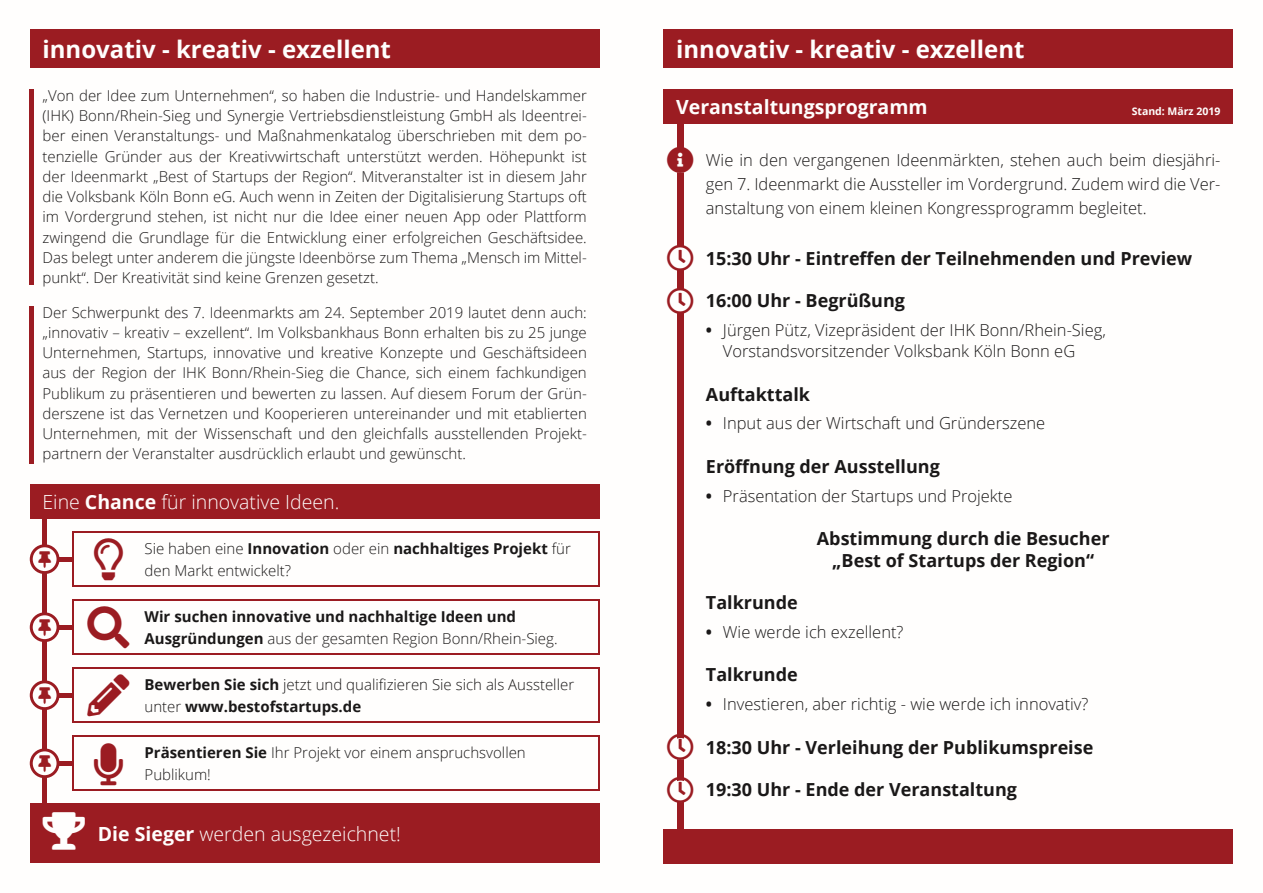
<style>
.page{position:relative;width:1263px;height:893px;background:#fff}
.page>*{position:absolute;margin:0;border:0;box-sizing:border-box;transform-origin:0 0}
.t1{font:700 24px "Open Sans";color:#fffefd}
.t2{font:300 19.5px "Open Sans";color:#fffefd}
.t3{font:700 19.5px "Open Sans";color:#fffefd}
.t4{font:700 18px/21.6px "Open Sans";color:#1a1818;text-align:center}
.t5{font:300 16.5px/24px "Open Sans";color:#1a1818}
.t6{font:300 15px/20.2px "Open Sans";color:#1a1818}
.t7{font:700 15px/22.5px "Open Sans";color:#1a1818}
.t8{font:700 10.5px "Open Sans";color:#fffefd}
.s1{font-weight:700}
.s2{font-weight:300}
</style>
<div class="page">
<div style="left:677px;top:106px;width:7px;height:753px;background:#9b1c22"></div>
<div style="left:663px;top:30px;width:570px;height:38px;background:#9b1c22"></div>
<div style="left:663px;top:89px;width:570px;height:34px;background:#9b1c22"></div>
<div style="left:663px;top:829px;width:570px;height:34px;background:#9b1c22"></div>
<hr style="left:50px;top:557px;width:30px;height:4px;background:#9b1c22">
<hr style="left:43px;top:519px;width:4px;height:285px;background:#9b1c22">
<div style="left:30px;top:30px;width:570px;height:38px;background:#9b1c22"></div>
<div style="left:30px;top:804px;width:570px;height:59px;background:#9b1c22"></div>
<svg style="left:72px;top:531px;width:528px;height:56px;fill:#9b1c22"></svg>
<div style="left:74px;top:534px;width:523px;height:51px;background:#fffefd"></div>
<hr style="left:49px;top:761px;width:30px;height:4px;background:#9b1c22">
<div style="left:72px;top:736px;width:528px;height:55px;background:linear-gradient(to bottom,#9b1c22,#9b1c22)"></div>
<div style="left:74px;top:738px;width:523px;height:51px;background:#fffefd"></div>
<svg style="left:30px;top:748px;width:30px;height:30px"></svg>
<div style="left:33px;top:751px;width:24px;height:24px;background:#fffefd;border-radius:50%"></div>
<hr style="left:49px;top:625px;width:30px;height:4px;background:#9b1c22">
<hr style="left:49px;top:693px;width:30px;height:4px;background:#9b1c22">
<div style="left:72px;top:668px;width:528px;height:55px;background:linear-gradient(to bottom,#9b1c22,#9b1c22)"></div>
<div style="left:74px;top:670px;width:523px;height:51px;background:#fffefd"></div>
<svg style="left:30px;top:680px;width:30px;height:30px"></svg>
<div style="left:33px;top:683px;width:24px;height:24px;background:#fffefd;border-radius:50%"></div>
<div style="left:72px;top:600px;width:528px;height:55px;background:linear-gradient(to bottom,#9b1c22,#9b1c22)"></div>
<div style="left:74px;top:602px;width:523px;height:51px;background:#fffefd"></div>
<svg style="left:30px;top:612px;width:30px;height:30px"></svg>
<div style="left:33px;top:615px;width:24px;height:24px;background:#fffefd;border-radius:50%"></div>
<div style="left:30px;top:485px;width:570px;height:34px;background:#9b1c22"></div>
<svg style="left:30px;top:544px;width:30px;height:30px"></svg>
<div style="left:33px;top:547px;width:24px;height:24px;background:#fffefd;border-radius:50%"></div>
<hr style="left:30px;top:89px;width:4px;height:196px;background:#9b1c22">
<hr style="left:30px;top:306px;width:4px;height:157px;background:#9b1c22">
<svg style="left:677px;top:738px;width:7px;height:22px"></svg>
<svg style="left:677px;top:780px;width:7px;height:23px"></svg>
<svg style="left:677px;top:246px;width:7px;height:24px"></svg>
<svg style="left:677px;top:151px;width:7px;height:22px"></svg>
<svg style="left:677px;top:289px;width:7px;height:24px"></svg>
<h1 class="t1" style="left:43px;top:32px;width:350px">innovativ - kreativ - exzellent</h1>
<p class="t6" style="left:43px;top:85px;width:546px;text-align:justify">„Von der Idee zum Unternehmen“, so haben die Industrie- und Handelskammer (IHK) Bonn/Rhein-Sieg und Synergie Vertriebsdienstleistung GmbH als Ideentrei&shy;ber einen Veranstaltungs- und Maßnahmenkatalog überschrieben mit dem po&shy;tenzielle Gründer aus der Kreativwirtschaft unterstützt werden. Höhepunkt ist der Ideenmarkt „Best of Startups der Region“. Mitveranstalter ist in diesem Jahr die Volksbank Köln Bonn eG. Auch wenn in Zeiten der Digitalisierung Startups oft im Vordergrund stehen, ist nicht nur die Idee einer neuen App oder Plattform zwingend die Grundlage für die Entwicklung einer erfolgreichen Geschäftsidee.<br>Das belegt unter anderem die jüngste Ideenbörse zum Thema „Mensch im Mittel&shy;punkt“. Der Kreativität sind keine Grenzen gesetzt.</p>
<p class="t6" style="left:43px;top:302px;width:546px;text-align:justify">Der Schwerpunkt des 7. Ideenmarkts am 24. September 2019 lautet denn auch: „innovativ – kreativ – exzellent“. Im Volksbankhaus Bonn erhalten bis zu 25 junge Unternehmen, Startups, innovative und kreative Konzepte und Geschäftsideen aus der Region der IHK Bonn/Rhein-Sieg die Chance, sich einem fachkundigen Publikum zu präsentieren und bewerten zu lassen. Auf diesem Forum der Grün&shy;derszene ist das Vernetzen und Kooperieren untereinander und mit etablierten Unternehmen, mit der Wissenschaft und den gleichfalls ausstellenden Projekt&shy;partnern der Veranstalter ausdrücklich erlaubt und gewünscht.</p>
<h2 class="t2" style="left:43px;top:488px;width:298px">Eine <span class="s1">Chance</span> für innovative Ideen.</h2>
<p class="t6" style="left:145px;top:537px;width:428px;line-height:22.5px">Sie haben eine <span class="s1">Innovation</span> oder ein <span class="s1">nachhaltiges Projekt</span> für den Markt entwickelt?</p>
<p class="t7" style="left:145px;top:605px;width:414px">Wir suchen innovative und nachhaltige Ideen und<br>Ausgründungen <span class="s2">aus der gesamten Region Bonn/Rhein-Sieg.</span></p>
<p class="t6" style="left:145px;top:673px;width:431px;line-height:22.5px"><span class="s1">Bewerben Sie sich</span> jetzt und qualifizieren Sie sich als Aussteller unter <span class="s1">www.bestofstartups.de</span></p>
<p class="t6" style="left:145px;top:741px;width:383px;line-height:22.5px"><span class="s1">Präsentieren Sie</span> Ihr Projekt vor einem anspruchsvollen<br>Publikum!</p>
<h2 class="t2" style="left:98px;top:820px;width:305px"><span class="s1">Die Sieger</span> werden ausgezeichnet!</h2>
<h1 class="t1" style="left:676px;top:32px;width:350px">innovativ - kreativ - exzellent</h1>
<h2 class="t3" style="left:676px;top:93px;width:253px">Veranstaltungsprogramm</h2>
<p class="t8" style="left:1132px;top:103px;width:90px">Stand: März 2019</p>
<p class="t5" style="left:706px;top:147px;width:516px;text-align:justify">Wie in den vergangenen Ideenmärkten, stehen auch beim diesjähri&shy;gen 7. Ideenmarkt die Aussteller im Vordergrund. Zudem wird die Ver&shy;anstaltung von einem kleinen Kongressprogramm begleitet.</p>
<p class="t4" style="left:706px;top:247px;width:488px">15:30 Uhr - Eintreffen der Teilnehmenden und Preview</p>
<p class="t4" style="left:706px;top:289px;width:201px">16:00 Uhr - Begrüßung</p>
<p class="t5" style="left:723px;top:319px;width:384px;line-height:21px;text-indent:-17px"><span class="s1">•</span> Jürgen Pütz, Vizepräsident der IHK Bonn/Rhein-Sieg,<br>Vorstandsvorsitzender Volksbank Köln Bonn eG</p>
<p class="t4" style="left:706px;top:383px;width:106px">Auftakttalk</p>
<p class="t5" style="left:706px;top:411px;width:341px"><span class="s1">•</span> Input aus der Wirtschaft und Gründerszene</p>
<p class="t4" style="left:706px;top:455px;width:235px">Eröffnung der Ausstellung</p>
<p class="t5" style="left:706px;top:483px;width:308px"><span class="s1">•</span> Präsentation der Startups und Projekte</p>
<p class="t4" style="left:817px;top:527px;width:294px">Abstimmung durch die Besucher „Best of Startups der Region“</p>
<p class="t4" style="left:706px;top:591px;width:93px">Talkrunde</p>
<p class="t5" style="left:706px;top:619px;width:199px"><span class="s1">•</span> Wie werde ich exzellent?</p>
<p class="t4" style="left:706px;top:664px;width:93px">Talkrunde</p>
<p class="t5" style="left:706px;top:692px;width:384px"><span class="s1">•</span> Investieren, aber richtig - wie werde ich innovativ?</p>
<p class="t4" style="left:706px;top:736px;width:389px">18:30 Uhr - Verleihung der Publikumspreise</p>
<p class="t4" style="left:706px;top:778px;width:313px">19:30 Uhr - Ende der Veranstaltung</p>
</div>
